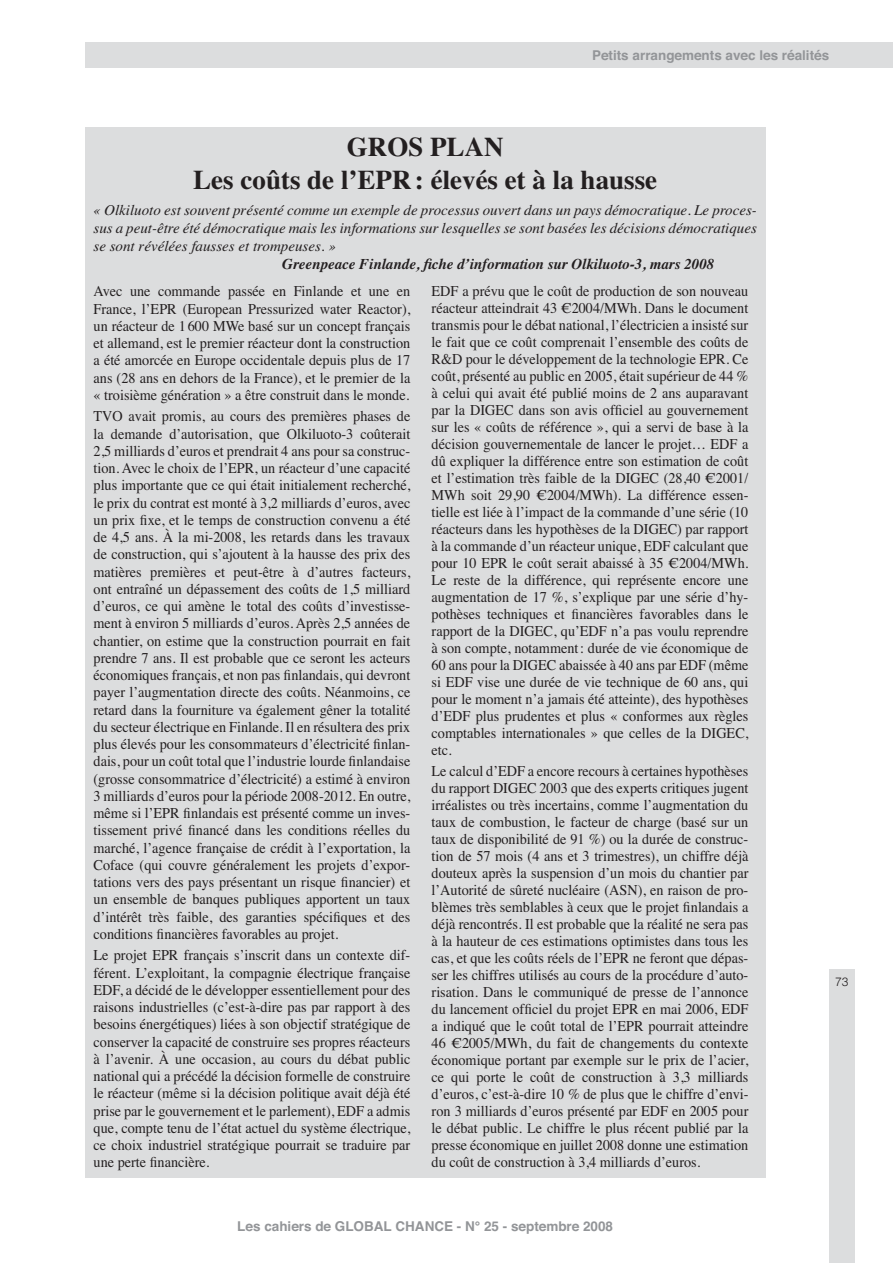
<style>
.page{position:relative;width:893px;height:1263px;background:#fff}
.page>*{position:absolute;margin:0;border:0;box-sizing:border-box;transform-origin:0 0}
.t1{font:700 27px/32.4px "Times";color:#231f20;text-align:center}
.t2{font:15px/17px "Times";color:#231f20;text-align:justify;scale:.95 1}
.t3{font:italic 15px "Times";color:#231f20}
.t4{font:italic 700 15px "Times";color:#231f20}
.t5{font:700 13.5px "Helvetica";color:#939598}
.t6{font:300 12px "Helvetica";color:#231f20}
</style>
<div class="page">
<div style="left:85px;top:43px;width:808px;height:25px;background:#dcddde"></div>
<div style="left:829px;top:969px;width:26px;height:294px;background:#dcddde"></div>
<div style="left:85px;top:128px;width:680px;height:1050px;background:#dcddde"></div>
<p class="t5" style="left:592px;top:51px;width:239px">Petits arrangements avec les réalités</p>
<p class="t1" style="left:193px;top:133px;width:465px">GROS PLAN<br>Les coûts de l’EPR : élevés et à la hausse</p>
<p class="t3" style="left:94px;top:205px;width:665px">« Olkiluoto est souvent présenté comme un exemple de processus ouvert dans un pays démocratique. Le proces-</p>
<p class="t3" style="left:94px;top:223px;width:665px">sus a peut-être été démocratique mais les informations sur lesquelles se sont basées les décisions démocratiques</p>
<p class="t3" style="left:94px;top:241px;width:244px">se sont révélées fausses et trompeuses. »</p>
<p class="t4" style="left:282px;top:259px;width:434px">Greenpeace Finlande, fiche d’information sur Olkiluoto-3, mars 2008</p>
<p class="t2" style="left:94px;top:284px;width:335px">Avec une commande passée en Finlande et une en France, l’EPR (European Pressurized water Reactor), un réacteur de 1 600 MWe basé sur un concept français et allemand, est le premier réacteur dont la construction a été amorcée en Europe occidentale depuis plus de 17 ans (28 ans en dehors de la France), et le premier de la « troisième génération » a être construit dans le monde.</p>
<p class="t2" style="left:94px;top:409px;width:335px">TVO avait promis, au cours des premières phases de la demande d’autorisation, que Olkiluoto-3 coûterait 2,5 milliards d’euros et prendrait 4 ans pour sa construc&shy;tion. Avec le choix de l’EPR, un réacteur d’une capacité plus importante que ce qui était initialement recherché, le prix du contrat est monté à 3,2 milliards d’euros, avec un prix fixe, et le temps de construction convenu a été de 4,5 ans. À la mi-2008, les retards dans les travaux de construction, qui s’ajoutent à la hausse des prix des matières premières et peut-être à d’autres facteurs, ont entraîné un dépassement des coûts de 1,5 milliard d’euros, ce qui amène le total des coûts d’investisse&shy;ment à environ 5 milliards d’euros. Après 2,5 années de chantier, on estime que la construction pourrait en fait prendre 7 ans. Il est probable que ce seront les acteurs économiques français, et non pas finlandais, qui devront payer l’augmentation directe des coûts. Néanmoins, ce retard dans la fourniture va également gêner la totalité du secteur électrique en Finlande. Il en résultera des prix plus élevés pour les consommateurs d’électricité finlan&shy;dais, pour un coût total que l’industrie lourde finlandaise (grosse consommatrice d’électricité) a estimé à environ 3 milliards d’euros pour la période 2008-2012. En outre, même si l’EPR finlandais est présenté comme un inves&shy;tissement privé financé dans les conditions réelles du marché, l’agence française de crédit à l’exportation, la Coface (qui couvre généralement les projets d’expor&shy;tations vers des pays présentant un risque financier) et un ensemble de banques publiques apportent un taux d’intérêt très faible, des garanties spécifiques et des conditions financières favorables au projet.</p>
<p class="t2" style="left:94px;top:948px;width:335px">Le projet EPR français s’inscrit dans un contexte dif&shy;férent. L’exploitant, la compagnie électrique française EDF, a décidé de le développer essentiellement pour des raisons industrielles (c’est-à-dire pas par rapport à des besoins énergétiques) liées à son objectif stratégique de conserver la capacité de construire ses propres réacteurs à l’avenir. À une occasion, au cours du débat public national qui a précédé la décision formelle de construire le réacteur (même si la décision politique avait déjà été prise par le gouvernement et le parlement), EDF a admis que, compte tenu de l’état actuel du système électrique, ce choix industriel stratégique pourrait se traduire par une perte financière.</p>
<p class="t2" style="left:432px;top:284px;width:335px">EDF a prévu que le coût de production de son nouveau réacteur atteindrait 43 €2004/MWh. Dans le document transmis pour le débat national, l’électricien a insisté sur le fait que ce coût comprenait l’ensemble des coûts de R&amp;D pour le développement de la technologie EPR. Ce coût, présenté au public en 2005, était supérieur de 44 % à celui qui avait été publié moins de 2 ans auparavant par la DIGEC dans son avis officiel au gouvernement sur les « coûts de référence », qui a servi de base à la décision gouvernementale de lancer le projet… EDF a dû expliquer la différence entre son estimation de coût et l’estimation très faible de la DIGEC (28,40 €2001/ MWh soit 29,90 €2004/MWh). La différence essen&shy;tielle est liée à l’impact de la commande d’une série (10 réacteurs dans les hypothèses de la DIGEC) par rapport à la commande d’un réacteur unique, EDF calculant que pour 10 EPR le coût serait abaissé à 35 €2004/MWh.<br>Le reste de la différence, qui représente encore une augmentation de 17 %, s’explique par une série d’hy&shy;pothèses techniques et financières favorables dans le rapport de la DIGEC, qu’EDF n’a pas voulu reprendre à son compte, notamment : durée de vie économique de 60 ans pour la DIGEC abaissée à 40 ans par EDF (même si EDF vise une durée de vie technique de 60 ans, qui pour le moment n’a jamais été atteinte), des hypothèses d’EDF plus prudentes et plus « conformes aux règles comptables internationales » que celles de la DIGEC, etc.</p>
<p class="t2" style="left:432px;top:764px;width:335px">Le calcul d’EDF a encore recours à certaines hypothèses du rapport DIGEC 2003 que des experts critiques jugent irréalistes ou très incertains, comme l’augmentation du taux de combustion, le facteur de charge (basé sur un taux de disponibilité de 91 %) ou la durée de construc&shy;tion de 57 mois (4 ans et 3 trimestres), un chiffre déjà douteux après la suspension d’un mois du chantier par l’Autorité de sûreté nucléaire (ASN), en raison de pro&shy;blèmes très semblables à ceux que le projet finlandais a déjà rencontrés. Il est probable que la réalité ne sera pas à la hauteur de ces estimations optimistes dans tous les cas, et que les coûts réels de l’EPR ne feront que dépas&shy;ser les chiffres utilisés au cours de la procédure d’auto&shy;risation. Dans le communiqué de presse de l’annonce du lancement officiel du projet EPR en mai 2006, EDF a indiqué que le coût total de l’EPR pourrait atteindre 46 €2005/MWh, du fait de changements du contexte économique portant par exemple sur le prix de l’acier, ce qui porte le coût de construction à 3,3 milliards d’euros, c’est-à-dire 10 % de plus que le chiffre d’envi&shy;ron 3 milliards d’euros présenté par EDF en 2005 pour le débat public. Le chiffre le plus récent publié par la presse économique en juillet 2008 donne une estimation du coût de construction à 3,4 milliards d’euros.</p>
<p class="t5" style="left:237px;top:1221px;width:377px">Les cahiers de GLOBAL CHANCE - N° 25 - septembre 2008</p>
<p class="t6" style="left:835px;top:977px;width:15px">73</p>
</div>
